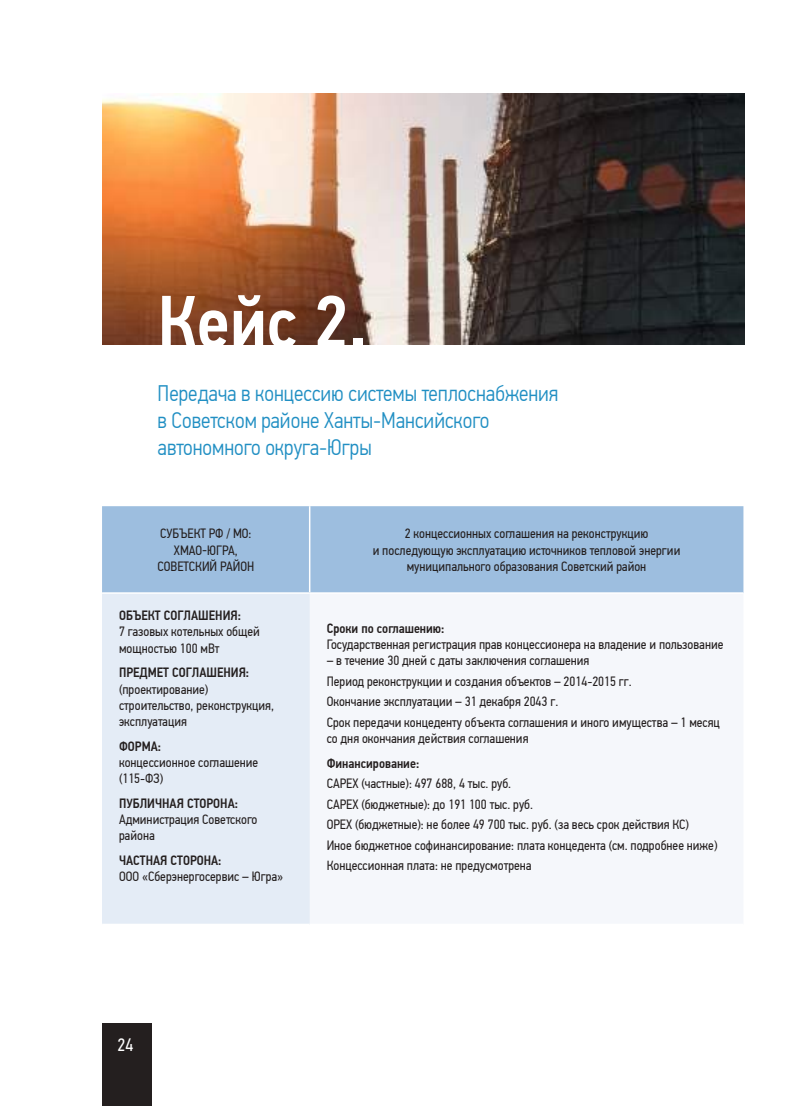
<style>
.page{position:relative;width:808px;height:1106px;background:#fff}
.page>*{position:absolute;margin:0;border:0;box-sizing:border-box;transform-origin:0 0}
.t1{font:500 74.55px "PF Din Text Cond Pro";color:#fff}
.t2{font:300 22.5px/27px "PF Din Text Cond Pro";color:#218fc3}
.t3{font:18px "PF Din Text Cond Pro";color:#fff}
.t4{font:13.5px/16.2px "PF Din Text Cond Pro";color:#241f1f}
.t5{font:500 13.5px "PF Din Text Cond Pro";color:#241f1f}
</style>
<div class="page">
<div style="left:102px;top:1023px;width:50px;height:83px;background:#241f1f"></div>
<img style="left:102px;top:93px;width:642px;height:251px">
<div style="left:102px;top:506px;width:641px;height:86px;background:#9dbedf"></div>
<div style="left:102px;top:593px;width:208px;height:331px;background:#e4ecf6"></div>
<hr style="left:309px;top:506px;width:1px;height:86px;background:#fff">
<hr style="left:102px;top:592px;width:208px;height:2px;background:#fff">
<hr style="left:102px;top:923px;width:208px;height:2px;background:#fff">
<h1 class="t1" style="left:158px;top:277px;width:211px">Кейс 2.</h1>
<h2 class="t2" style="left:158px;top:380px;width:402px">Передача в концессию системы теплоснабжения в Советском районе Ханты-Мансийского автономного округа-Югры</h2>
<p class="t4" style="left:157px;top:526px;width:98px;text-align:center">СУБЪЕКТ РФ / МО:<br>ХМАО-ЮГРА,<br>СОВЕТСКИЙ РАЙОН</p>
<p class="t4" style="left:373px;top:526px;width:309px;text-align:center">2 концессионных соглашения на реконструкцию<br>и последующую эксплуатацию источников тепловой энергии муниципального образования Советский район</p>
<p class="t5" style="left:119px;top:607px;width:123px">ОБЪЕКТ СОГЛАШЕНИЯ:</p>
<p class="t4" style="left:119px;top:623px;width:142px">7 газовых котельных общей мощностью 100 мВт</p>
<p class="t5" style="left:119px;top:664px;width:132px">ПРЕДМЕТ СОГЛАШЕНИЯ:</p>
<p class="t4" style="left:119px;top:681px;width:156px">(проектирование) строительство, реконструкция, эксплуатация</p>
<p class="t5" style="left:119px;top:738px;width:43px">ФОРМА:</p>
<p class="t4" style="left:119px;top:754px;width:141px">концессионное соглашение (115-ФЗ)</p>
<p class="t5" style="left:119px;top:795px;width:120px">ПУБЛИЧНАЯ СТОРОНА:</p>
<p class="t4" style="left:119px;top:811px;width:140px">Администрация Советского района</p>
<p class="t5" style="left:119px;top:852px;width:104px">ЧАСТНАЯ СТОРОНА:</p>
<p class="t4" style="left:119px;top:868px;width:166px">ООО «Сберэнергосервис – Югра»</p>
<p class="t5" style="left:327px;top:620px;width:119px">Сроки по соглашению:</p>
<p class="t4" style="left:327px;top:636px;width:398px">Государственная регистрация прав концессионера на владение и пользование</p>
<p class="t4" style="left:327px;top:650px;width:395px;line-height:20.4px">– в течение 30 дней с даты заключения соглашения<br>Период реконструкции и создания объектов – 2014-2015 гг.<br>Окончание эксплуатации – 31 декабря 2043 г.<br>Срок передачи концеденту объекта соглашения и иного имущества – 1 месяц</p>
<p class="t4" style="left:327px;top:730px;width:203px">со дня окончания действия соглашения</p>
<p class="t5" style="left:327px;top:755px;width:94px">Финансирование:</p>
<p class="t4" style="left:327px;top:773px;width:392px;line-height:20.4px">CAPEX (частные): 497 688, 4 тыс. руб.<br>CAPEX (бюджетные): до 191 100 тыс. руб.<br>OPEX (бюджетные): не более 49 700 тыс. руб. (за весь срок действия КС)<br>Иное бюджетное софинансирование: плата концедента (см. подробнее ниже)<br>Концессионная плата: не предусмотрена</p>
<h3 class="t3" style="left:118px;top:1034px;width:17px">24</h3>
</div>
